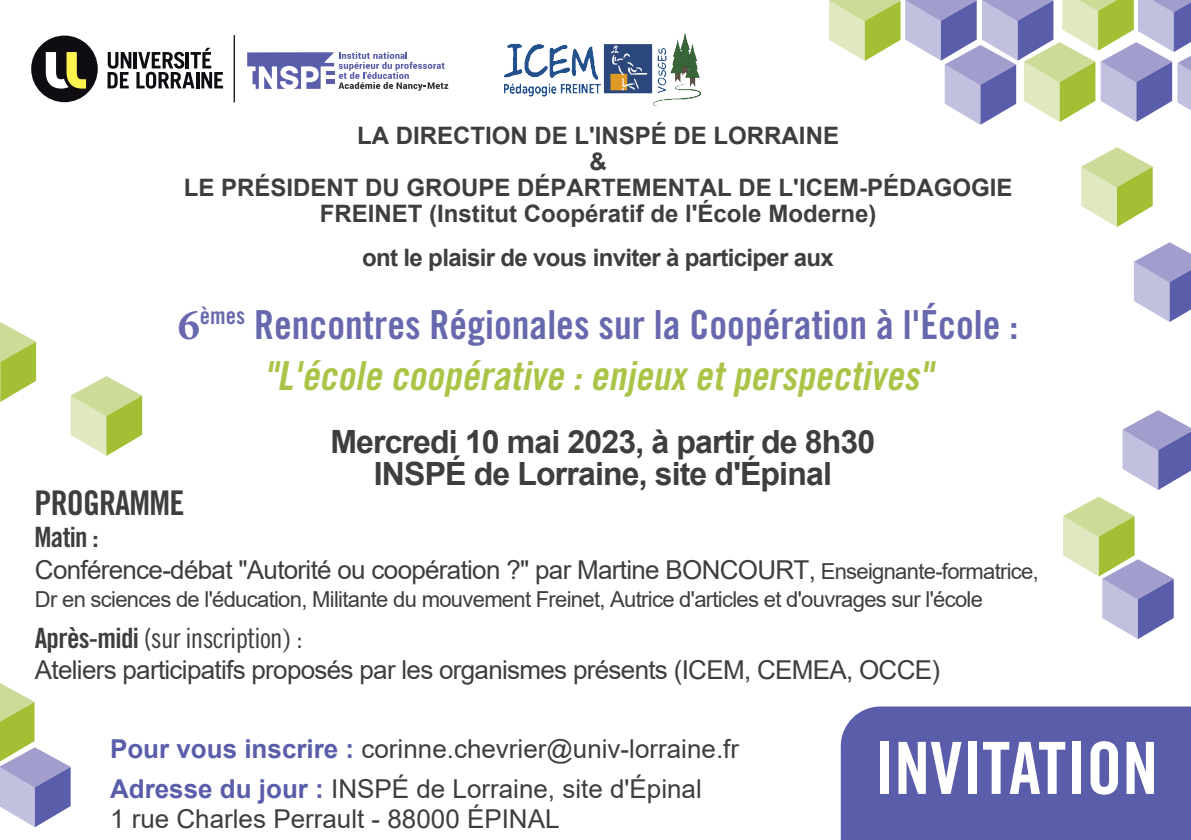
<style>
.page{position:relative;width:1191px;height:840px;background:#fff}
.page>*{position:absolute;margin:0;border:0;box-sizing:border-box;transform-origin:0 0}
.t1{font:72px "Trade Gothic LT Std Bd Cn 20";color:#fff}
.t2{font:40px/50.8px "Trade Gothic LT Std Bd Cn 20";color:#6868af;text-align:center}
.t3{font:34px "Trade Gothic LT Std Bd Cn 20";letter-spacing:-.025em;color:#3e3e3f}
.t4{font:700 32px/31.6px "Arial";letter-spacing:-.025em;color:#3e3e3f;text-align:center}
.t5{font:28px "Trade Gothic LT Std Cn 18";letter-spacing:-.025em;color:#3e3e3f}
.t6{font:28px "Trade Gothic LT Std Bd Cn 20";letter-spacing:-.025em;color:#3e3e3f}
.t7{font:26px "Arial";letter-spacing:-.025em;color:#3e3e3f}
.t8{font:26px/39.6px "Arial";color:#3e3e3f}
.t9{font:700 24px/25.8px "Arial";color:#3e3e3f;text-align:center}
.t10{font:700 24px "Arial";letter-spacing:-.025em;color:#3e3e3f}
.t11{font:22px "Arial";letter-spacing:-.03em;color:#3e3e3f}
.s1{font-family:"Minion Pro";font-weight:700;font-size:44px}
.s2{font-style:italic;color:#aac447}
.s3{font-size:22px}
.s4{font-family:"Trade Gothic LT Std Bd Cn 20"}
.s5{font-family:"Minion Pro"}
.s6{font-weight:700;color:#5a5da9}
</style>
<div class="page">
<svg style="left:71px;top:376px;width:71px;height:79px"></svg>
<svg style="left:0;top:683px;width:71px;height:143px"></svg>
<svg style="left:0;top:322px;width:36px;height:79px"></svg>
<svg style="left:829px;top:0;width:362px;height:125px"></svg>
<svg style="left:1081px;top:147px;width:71px;height:80px"></svg>
<div style="left:840px;top:706px;width:351px;height:133px;background:#5a5da9"></div>
<svg style="left:1134px;top:242px;width:57px;height:80px"></svg>
<hr style="left:233px;top:35px;width:2px;height:67px;background:#231f20">
<svg style="left:108px;top:48px;width:115px;height:41px"></svg>
<div style="left:31px;top:36px;width:67px;height:66px;background:#0f0c12;border-radius:50%"></div>
<svg style="left:46px;top:52px;width:40px;height:36px"></svg>
<svg style="left:247px;top:52px;width:201px;height:39px"></svg>
<img style="left:504px;top:33px;width:196px;height:73px">
<svg style="left:1122px;top:410px;width:69px;height:79px"></svg>
<svg style="left:1063px;top:496px;width:110px;height:142px"></svg>
<p class="t9" style="left:184px;top:123px;width:830px">LA DIRECTION DE L'INSPÉ DE LORRAINE<br>&amp;<br>LE PRÉSIDENT DU GROUPE DÉPARTEMENTAL DE L'ICEM-PÉDAGOGIE FREINET (Institut Coopératif de l'École Moderne)</p>
<p class="t10" style="left:362px;top:241px;width:473px">ont le plaisir de vous inviter à participer aux</p>
<h2 class="t2" style="left:178px;top:299px;width:842px"><span class="s1">6</span><sup>èmes</sup> Rencontres Régionales sur la Coopération à l'École : <span class="s2">"L'école coopérative :enjeuxetperspectives"</span></h2>
<p class="t4" style="left:330px;top:426px;width:546px">Mercredi 10 mai 2023, à partir de 8h30<br>INSPÉ de Lorraine, site d'Épinal</p>
<h3 class="t3" style="left:35px;top:481px;width:151px">PROGRAMME</h3>
<p class="t6" style="left:35px;top:519px;width:66px">Matin :</p>
<p class="t7" style="left:35px;top:552px;width:1005px">Conférence-débat "Autorité ou coopération ?" par Martine BONCOURT, <span class="s3">Enseignante-formatrice,</span></p>
<p class="t11" style="left:35px;top:584px;width:949px">Dr en sciences de l'éducation, Militante du mouvement Freinet, Autrice d'articles et d'ouvrages sur l'école</p>
<p class="t5" style="left:35px;top:621px;width:269px"><span class="s4">Après-midi</span> (sur inscription<span class="s5">)</span> :</p>
<p class="t7" style="left:35px;top:651px;width:906px">Ateliers participatifs proposés par les organismes présents (ICEM, CEMEA, OCCE)</p>
<p class="t8" style="left:110px;top:728px;width:630px"><span class="s6">Pour vous inscrire :</span> corinne.chevrier@univ-lorraine.fr<br><span class="s6">Adresse du jour :</span> INSPÉ de Lorraine, site d'Épinal</p>
<p class="t8" style="left:110px;top:798px;width:451px">1 rue Charles Perrault - 88000 ÉPINAL</p>
<h1 class="t1" style="left:874px;top:724px;width:286px">INVITATION</h1>
</div>
